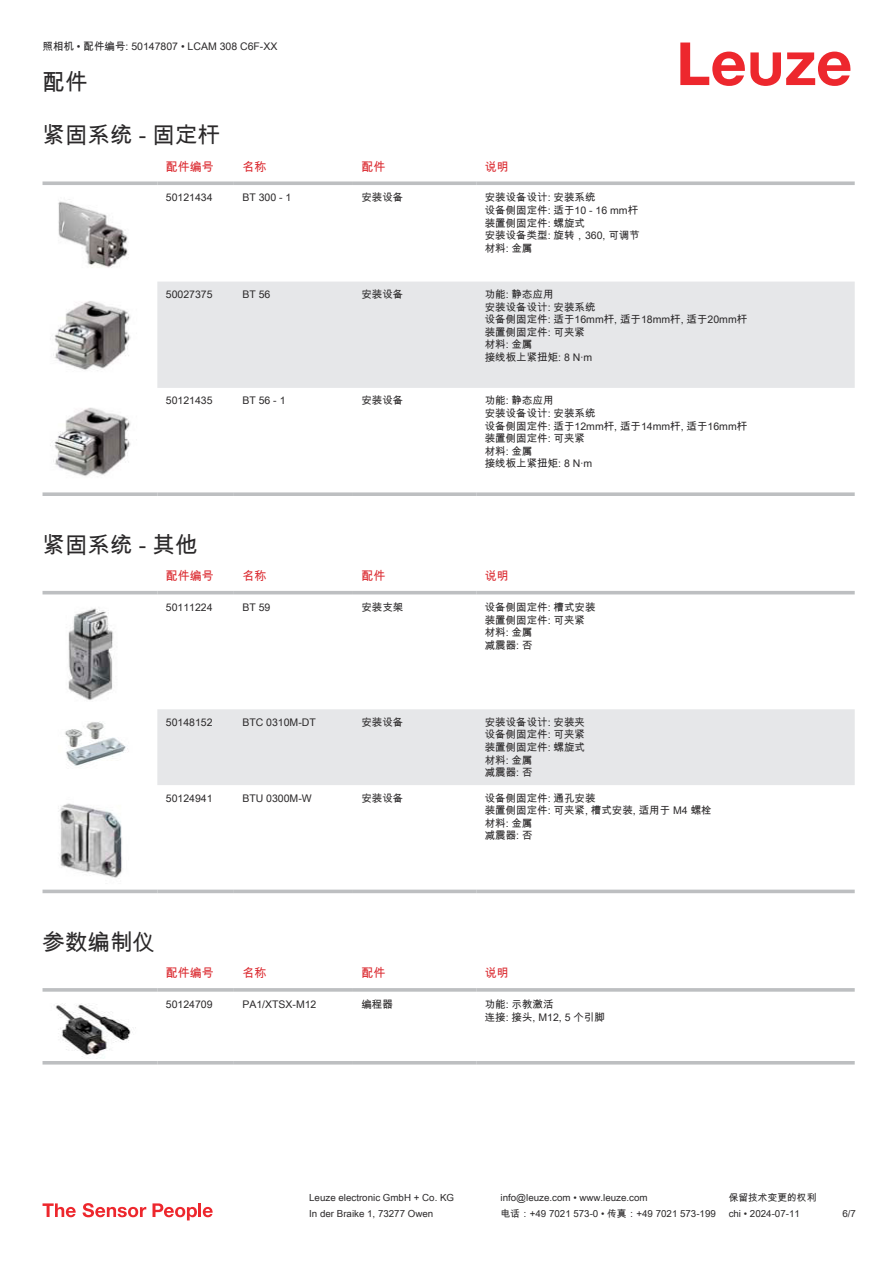
<style>
.page{position:relative;width:893px;height:1263px;background:#fff}
.page>*{position:absolute;margin:0;border:0;box-sizing:border-box;transform-origin:0 0}
.t1{font:22.5px "Arial Unicode MS";color:#2b292a}
.t2{font:12px "Arial Unicode MS";color:#db2a30}
.t3{font:10.5px/12.6px "Arial Unicode MS";color:#2b292a}
.t4{font:9.75px "Arial Unicode MS";color:#2b292a}
</style>
<div class="page">
<svg style="left:680px;top:43px;width:170px;height:43px"></svg>
<div style="left:157px;top:282px;width:698px;height:106px;background:#e6e7e9"></div>
<svg style="left:43px;top:181px;width:114px;height:4px"></svg>
<svg style="left:157px;top:181px;width:77px;height:4px"></svg>
<svg style="left:234px;top:181px;width:119px;height:4px"></svg>
<svg style="left:353px;top:181px;width:123px;height:4px"></svg>
<svg style="left:476px;top:181px;width:379px;height:4px;fill:#bdbfc1"></svg>
<svg style="left:43px;top:492px;width:114px;height:4px"></svg>
<svg style="left:157px;top:492px;width:77px;height:4px"></svg>
<svg style="left:234px;top:492px;width:119px;height:4px"></svg>
<svg style="left:353px;top:492px;width:123px;height:4px"></svg>
<svg style="left:476px;top:492px;width:379px;height:4px;fill:#bdbfc1"></svg>
<img style="left:58px;top:199px;width:71px;height:69px">
<img style="left:53px;top:301px;width:78px;height:70px">
<img style="left:50px;top:407px;width:81px;height:69px">
<svg style="left:43px;top:594px;width:812px;height:300px"></svg>
<div style="left:157px;top:709px;width:698px;height:76px;background:#e6e7e9"></div>
<hr style="left:43px;top:591px;width:114px;height:3px;background:#bdbfc1">
<hr style="left:157px;top:591px;width:77px;height:3px;background:#bdbfc1">
<hr style="left:234px;top:591px;width:119px;height:3px;background:#bdbfc1">
<hr style="left:353px;top:591px;width:123px;height:3px;background:#bdbfc1">
<hr style="left:476px;top:591px;width:379px;height:3px;background:#bdbfc1">
<hr style="left:43px;top:890px;width:114px;height:3px;background:#bdbfc1">
<hr style="left:157px;top:890px;width:77px;height:3px;background:#bdbfc1">
<hr style="left:234px;top:890px;width:119px;height:3px;background:#bdbfc1">
<hr style="left:353px;top:890px;width:123px;height:3px;background:#bdbfc1">
<hr style="left:476px;top:890px;width:379px;height:3px;background:#bdbfc1">
<img style="left:58px;top:599px;width:67px;height:106px">
<img style="left:43px;top:713px;width:97px;height:62px">
<img style="left:43px;top:789px;width:97px;height:98px">
<svg style="left:43px;top:1058px;width:812px;height:7px"></svg>
<svg style="left:43px;top:988px;width:114px;height:4px"></svg>
<svg style="left:157px;top:988px;width:77px;height:4px"></svg>
<svg style="left:234px;top:988px;width:119px;height:4px"></svg>
<svg style="left:353px;top:988px;width:123px;height:4px"></svg>
<svg style="left:476px;top:988px;width:379px;height:4px;fill:#c3c5c7"></svg>
<hr style="left:43px;top:1061px;width:114px;height:3px;background:#bdbfc1">
<hr style="left:157px;top:1061px;width:77px;height:3px;background:#bdbfc1">
<hr style="left:234px;top:1061px;width:119px;height:3px;background:#bdbfc1">
<hr style="left:353px;top:1061px;width:123px;height:3px;background:#bdbfc1">
<hr style="left:476px;top:1061px;width:379px;height:3px;background:#bdbfc1">
<img style="left:54px;top:1003px;width:82px;height:55px">
<svg style="left:43px;top:1203px;width:33px;height:14px"></svg>
<svg style="left:83px;top:1203px;width:63px;height:14px"></svg>
<svg style="left:153px;top:1203px;width:44px;height:17px"></svg>
<hr style="left:198px;top:1203px;width:3px;height:14px;background:#ed272d">
<svg style="left:203px;top:1207px;width:10px;height:10px"></svg>
<p class="t3" style="left:43px;top:40px;width:236px">照相机 • 配件编号: 50147807 • LCAM 308 C6F-XX</p>
<h1 class="t1" style="left:43px;top:66px;width:46px">配件</h1>
<h1 class="t1" style="left:43px;top:119px;width:179px">紧固系统 - 固定杆</h1>
<p class="t2" style="left:166px;top:158px;width:49px">配件编号</p>
<p class="t2" style="left:242px;top:158px;width:25px">名称</p>
<p class="t2" style="left:361px;top:158px;width:25px">配件</p>
<p class="t2" style="left:485px;top:158px;width:25px">说明</p>
<p class="t3" style="left:166px;top:191px;width:48px">50121434</p>
<p class="t3" style="left:242px;top:191px;width:51px">BT 300 - 1</p>
<p class="t3" style="left:361px;top:191px;width:43px">安装设备</p>
<p class="t3" style="left:485px;top:191px;width:157px">安装设备设计: 安装系统<br>设备侧固定件: 适于10 - 16 mm杆装置侧固定件: 螺旋式<br>安装设备类型: 旋转，360, 可调节材料: 金属</p>
<p class="t3" style="left:166px;top:288px;width:48px">50027375</p>
<p class="t3" style="left:242px;top:288px;width:30px">BT 56</p>
<p class="t3" style="left:361px;top:288px;width:43px">安装设备</p>
<p class="t3" style="left:485px;top:288px;width:264px">功能: 静态应用<br>安装设备设计: 安装系统<br>设备侧固定件: 适于16mm杆, 适于18mm杆, 适于20mm杆装置侧固定件: 可夹紧<br>材料: 金属<br>接线板上紧扭矩: 8 N·m</p>
<p class="t3" style="left:166px;top:394px;width:48px">50121435</p>
<p class="t3" style="left:242px;top:394px;width:45px">BT 56 - 1</p>
<p class="t3" style="left:361px;top:394px;width:43px">安装设备</p>
<p class="t3" style="left:485px;top:394px;width:264px">功能: 静态应用<br>安装设备设计: 安装系统<br>设备侧固定件: 适于12mm杆, 适于14mm杆, 适于16mm杆装置侧固定件: 可夹紧<br>材料: 金属<br>接线板上紧扭矩: 8 N·m</p>
<h1 class="t1" style="left:43px;top:528px;width:157px">紧固系统 - 其他</h1>
<p class="t2" style="left:166px;top:567px;width:49px">配件编号</p>
<p class="t2" style="left:242px;top:567px;width:25px">名称</p>
<p class="t2" style="left:361px;top:567px;width:25px">配件</p>
<p class="t2" style="left:485px;top:567px;width:25px">说明</p>
<p class="t3" style="left:166px;top:601px;width:48px">50111224</p>
<p class="t3" style="left:242px;top:601px;width:30px">BT 59</p>
<p class="t3" style="left:361px;top:601px;width:43px">安装支架</p>
<p class="t3" style="left:485px;top:601px;width:112px">设备侧固定件: 槽式安装装置侧固定件: 可夹紧材料: 金属<br>减震器: 否</p>
<p class="t3" style="left:166px;top:715px;width:48px">50148152</p>
<p class="t3" style="left:242px;top:715px;width:75px">BTC 0310M-DT</p>
<p class="t3" style="left:361px;top:715px;width:43px">安装设备</p>
<p class="t3" style="left:485px;top:715px;width:102px">安装设备设计: 安装夹设备侧固定件: 可夹紧装置侧固定件: 螺旋式材料: 金属<br>减震器: 否</p>
<p class="t3" style="left:166px;top:791px;width:48px">50124941</p>
<p class="t3" style="left:242px;top:791px;width:71px">BTU 0300M-W</p>
<p class="t3" style="left:361px;top:791px;width:43px">安装设备</p>
<p class="t3" style="left:485px;top:791px;width:228px">设备侧固定件: 通孔安装<br>装置侧固定件: 可夹紧, 槽式安装, 适用于 M4 螺栓材料: 金属<br>减震器: 否</p>
<h1 class="t1" style="left:43px;top:925px;width:114px">参数编制仪</h1>
<p class="t2" style="left:166px;top:964px;width:49px">配件编号</p>
<p class="t2" style="left:242px;top:964px;width:25px">名称</p>
<p class="t2" style="left:361px;top:964px;width:25px">配件</p>
<p class="t2" style="left:485px;top:964px;width:25px">说明</p>
<p class="t3" style="left:166px;top:998px;width:48px">50124709</p>
<p class="t3" style="left:242px;top:998px;width:76px">PA1/XTSX-M12</p>
<p class="t3" style="left:361px;top:998px;width:33px">编程器</p>
<p class="t3" style="left:485px;top:998px;width:122px">功能: 示教激活<br>连接: 接头, M12, 5 个引脚</p>
<p class="t4" style="left:309px;top:1191px;width:146px">Leuze electronic GmbH + Co. KG</p>
<p class="t4" style="left:501px;top:1191px;width:149px">info@leuze.com • www.leuze.com</p>
<p class="t4" style="left:729px;top:1191px;width:89px">保留技术变更的权利</p>
<p class="t4" style="left:309px;top:1206px;width:126px">In der Braike 1, 73277 Owen</p>
<p class="t4" style="left:501px;top:1206px;width:217px">电话：+49 7021 573-0 • 传真：+49 7021 573-199</p>
<p class="t4" style="left:729px;top:1206px;width:73px">chi • 2024-07-11</p>
<p class="t4" style="left:842px;top:1206px;width:15px">6/7</p>
</div>
